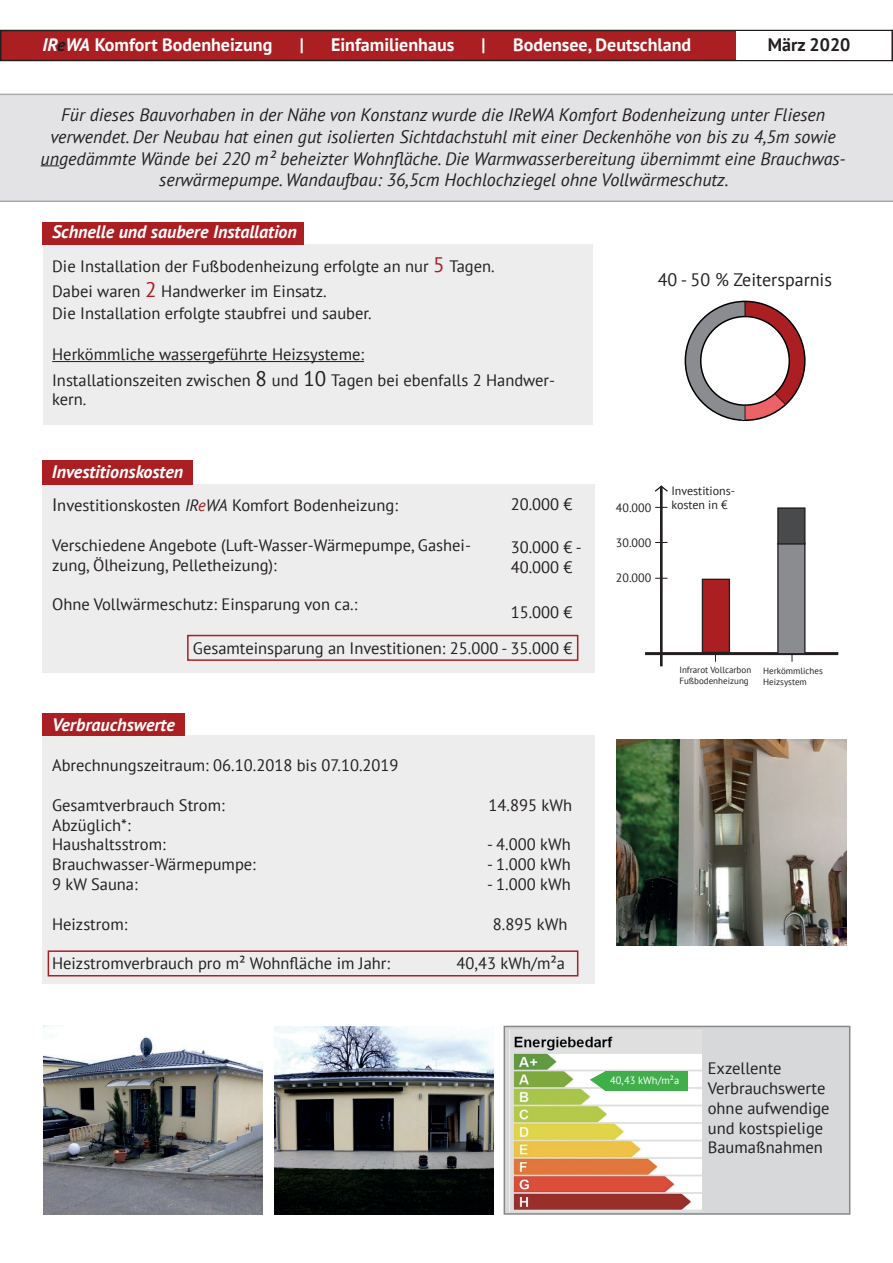
<style>
.page{position:relative;width:893px;height:1263px;background:#fff}
.page>*{position:absolute;margin:0;border:0;box-sizing:border-box;transform-origin:0 0}
.t1{font:italic 18px/21.6px "PT Sans";color:#231f20;text-align:center}
.t2{font:italic 700 18px "PT Sans";color:#fff}
.t3{font:700 18px "PT Sans";color:#fff}
.t4{font:18px "PT Sans";color:#231f20}
.t5{font:700 18px "PT Sans";color:#231f20}
.t6{font:16.5px/19.8px "PT Sans";color:#231f20}
.t7{font:12px/14.4px "PT Sans";color:#231f20}
.t8{font:10.5px "PT Sans";color:#fff}
.t9{font:9px/10.8px "PT Sans";color:#231f20}
.s1{font-style:italic}
.s2{font-style:italic;color:#231f20}
.s3{font-size:21px;color:#ab1f22}
.s4{font-size:21px}
.s5{font-size:18px}
.s6{font-style:italic;color:#ab1f22}
</style>
<div class="page">
<div style="left:43px;top:244px;width:549px;height:181px;background:#ededee"></div>
<div style="left:42px;top:735px;width:553px;height:249px;background:#ededee"></div>
<div style="left:42px;top:484px;width:552px;height:189px;background:#ededee"></div>
<div style="left:43px;top:222px;width:261px;height:22px;background:#ab1f22"></div>
<div style="left:43px;top:460px;width:150px;height:24px;background:#ab1f22"></div>
<div style="left:43px;top:713px;width:142px;height:22px;background:#ab1f22"></div>
<div style="left:0;top:94px;width:893px;height:108px;background:#e3e3e5"></div>
<svg style="left:0;top:30px;width:891px;height:31px;background:#9d1f21"></svg>
<svg style="left:41px;top:165px;width:18px;height:1px"></svg>
<div style="left:736px;top:31px;width:157px;height:29px;background:#fff"></div>
<hr style="left:660px;top:486px;width:3px;height:180px;background:#231f20">
<hr style="left:645px;top:652px;width:193px;height:3px;background:#231f20">
<div style="left:702px;top:579px;width:27px;height:73px;background:#ab1f22"></div>
<div style="left:702px;top:579px;width:28px;height:74px;border:1px solid #231f20"></div>
<div style="left:778px;top:543px;width:27px;height:111px;background:#8a8c8f"></div>
<div style="left:777px;top:543px;width:28px;height:111px;border:1px solid #231f20"></div>
<div style="left:778px;top:508px;width:27px;height:36px;background:#494a4b"></div>
<div style="left:777px;top:507px;width:28px;height:38px;border:1px solid #231f20"></div>
<div style="left:504px;top:1026px;width:346px;height:188px;background:#d7d8da"></div>
<img style="left:513px;top:1036px;width:188px;height:175px">
<hr style="left:52px;top:361px;width:312px;height:1px;background:#231f20">
<img style="left:44px;top:1026px;width:219px;height:189px">
<img style="left:274px;top:1026px;width:220px;height:189px">
<img style="left:616px;top:740px;width:230px;height:205px">
<svg style="left:654px;top:485px;width:14px;height:8px"></svg>
<div style="left:187px;top:635px;width:391px;height:26px;border:2px solid #ab1f22"></div>
<div style="left:48px;top:950px;width:530px;height:26px;border:2px solid #ab1f22"></div>
<svg style="left:684px;top:300px;width:122px;height:121px"></svg>
<hr style="left:891px;top:30px;width:2px;height:31px;background:#231f20">
<div style="left:605px;top:1071px;width:82px;height:20px;background:#40ae49"></div>
<svg style="left:590px;top:1071px;width:15px;height:20px"></svg>
<p class="t3" style="left:43px;top:33px;width:231px"><span class="s1">IR</span><span class="s2">e</span><span class="s1">WA</span> Komfort Bodenheizung</p>
<p class="t3" style="left:300px;top:33px;width:6px">|</p>
<p class="t3" style="left:331px;top:33px;width:125px">Einfamilienhaus</p>
<p class="t3" style="left:482px;top:33px;width:6px">|</p>
<p class="t3" style="left:513px;top:33px;width:180px">Bodensee, Deutschland</p>
<p class="t5" style="left:768px;top:33px;width:84px">März 2020</p>
<p class="t1" style="left:41px;top:104px;width:807px">Für dieses Bauvorhaben in der Nähe von Konstanz wurde die IReWA Komfort Bodenheizung unter Fliesen verwendet. Der Neubau hat einen gut isolierten Sichtdachstuhl mit einer Deckenhöhe von bis zu 4,5m sowie ungedämmte Wände bei 220 m² beheizter Wohnfläche. Die Warmwasserbereitung übernimmt eine Brauchwas&shy;serwärmepumpe. Wandaufbau: 36,5cm Hochlochziegel ohne Vollwärmeschutz.</p>
<p class="t2" style="left:52px;top:220px;width:246px">Schnelle und saubere Installation</p>
<p class="t6" style="left:52px;top:253px;width:444px;line-height:25.2px">Die Installation der Fußbodenheizung erfolgte an nur <span class="s3">5</span> Tagen.<br>Dabei waren <span class="s3">2</span> Handwerker im Einsatz.</p>
<p class="t6" style="left:52px;top:303px;width:321px">Die Installation erfolgte staubfrei und sauber.</p>
<p class="t6" style="left:52px;top:342px;width:504px;line-height:25.2px">Herkömmliche wassergeführte Heizsysteme:<br>Installationszeiten zwischen <span class="s4">8</span> und <span class="s4">10</span> Tagen bei ebenfalls 2 Handwer-</p>
<p class="t6" style="left:52px;top:389px;width:36px">kern.</p>
<p class="t2" style="left:52px;top:460px;width:133px">Investitionskosten</p>
<p class="t6" style="left:52px;top:495px;width:347px"><span class="s5">I</span>nvestitionskosten <span class="s1">IR</span><span class="s6">e</span><span class="s1">WA</span> Komfort Bodenheizung:</p>
<p class="t6" style="left:52px;top:535px;width:420px">Verschiedene Angebote (Luft-Wasser-Wärmepumpe, Gashei&shy;zung, Ölheizung, Pelletheizung):</p>
<p class="t6" style="left:52px;top:594px;width:307px">Ohne Vollwärmeschutz: Einsparung von ca.:</p>
<p class="t6" style="left:511px;top:494px;width:63px">20.000 €</p>
<p class="t6" style="left:511px;top:537px;width:72px">30.000 € -<br>40.000 €</p>
<p class="t6" style="left:511px;top:602px;width:63px">15.000 €</p>
<p class="t6" style="left:193px;top:638px;width:381px">Gesamteinsparung an Investitionen: 25.000 - 35.000 €</p>
<p class="t2" style="left:52px;top:713px;width:124px">Verbrauchswerte</p>
<p class="t6" style="left:52px;top:755px;width:348px">Abrechnungszeitraum: 06.10.2018 bis 07.10.2019</p>
<p class="t6" style="left:52px;top:795px;width:174px">Gesamtverbrauch Strom:</p>
<p class="t6" style="left:489px;top:795px;width:85px">14.895 kWh</p>
<p class="t6" style="left:52px;top:814px;width:115px">Abzüglich*:<br>Haushaltsstrom:</p>
<p class="t6" style="left:487px;top:834px;width:85px">- 4.000 kWh</p>
<p class="t6" style="left:52px;top:854px;width:205px">Brauchwasser-Wärmepumpe:</p>
<p class="t6" style="left:487px;top:854px;width:85px">- 1.000 kWh</p>
<p class="t6" style="left:52px;top:874px;width:87px">9 kW Sauna:</p>
<p class="t6" style="left:487px;top:874px;width:85px">- 1.000 kWh</p>
<p class="t6" style="left:52px;top:913px;width:77px">Heizstrom:</p>
<p class="t6" style="left:493px;top:913px;width:76px">8.895 kWh</p>
<p class="t6" style="left:52px;top:953px;width:340px">Heizstromverbrauch pro m² Wohnfläche im Jahr:</p>
<p class="t6" style="left:457px;top:953px;width:110px">40,43 kWh/m²a</p>
<p class="t4" style="left:658px;top:268px;width:176px">40 - 50 % Zeitersparnis</p>
<p class="t7" style="left:616px;top:500px;width:37px">40.000</p>
<p class="t7" style="left:616px;top:535px;width:37px">30.000</p>
<p class="t7" style="left:616px;top:571px;width:37px">20.000</p>
<p class="t7" style="left:671px;top:483px;width:65px">Investitions&shy;kosten in €</p>
<p class="t9" style="left:679px;top:664px;width:73px">Infrarot Vollcarbon<br>Fußbodenheizung</p>
<p class="t9" style="left:763px;top:665px;width:61px">Herkömmliches<br>Heizsystem</p>
<p class="t8" style="left:610px;top:1074px;width:71px">40,43 kWh/m²a</p>
<p class="t6" style="left:708px;top:1058px;width:123px">Exzellente<br>Verbrauchswerte ohne aufwendige und kostspielige<br>Baumaßnahmen</p>
</div>
